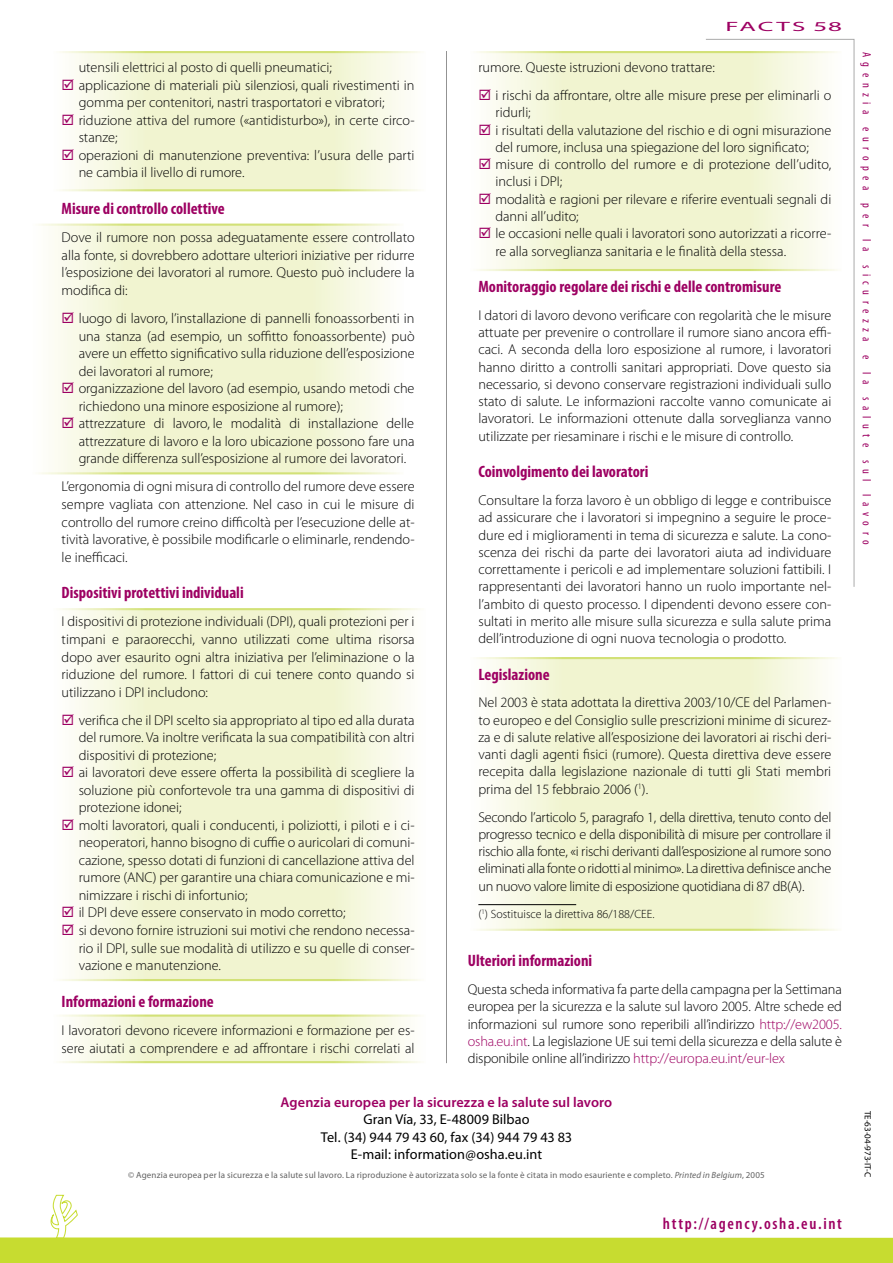
<style>
.page{position:relative;width:893px;height:1263px;background:#fff}
.page>*{position:absolute;margin:0;border:0;box-sizing:border-box;transform-origin:0 0}
.t1{font:700 condensed 16.5px "Myriad Pro";color:#9d0062}
.t2{font:600 condensed 16.5px "Myriad Pro";letter-spacing:.1em;color:#9d0062}
.t3{font:300 14.25px/17.5px "Myriad Pro";color:#000;text-align:justify}
.t4{font:14.25px/17.2px "Myriad Pro";letter-spacing:.005em;color:#000;text-align:center}
.t5{font:600 14.25px "Myriad Pro";letter-spacing:.005em;color:#9d0062}
.t6{font:13.5px "Myriad Pro";letter-spacing:.06em;color:#9d0062;scale:2 1}
.t7{font:condensed 12px "Myriad Pro";letter-spacing:.46em;color:#9d0062}
.t8{font:300 12px "Myriad Pro";color:#000}
.t9{font:9px "Myriad Pro";letter-spacing:.02em;color:#636363}
.t10{font:9px "Myriad Pro";color:#000}
.s1{color:#9d0062}
.s2{font-style:italic}
</style>
<div class="page">
<svg style="left:478px;top:659px;width:354px;height:270px;background:#f3f6d9"></svg>
<svg style="left:66px;top:610px;width:349px;height:369px;background:#f3f6d9"></svg>
<svg style="left:52px;top:226px;width:333px;height:246px;background:#f3f5d7"></svg>
<svg style="left:68px;top:53px;width:345px;height:136px;background:#f3f6d8"></svg>
<svg style="left:74px;top:1017px;width:333px;height:44px;background:#f3f5d8"></svg>
<svg style="left:484px;top:53px;width:221px;height:216px;background:#f3f5d6"></svg>
<svg style="left:705px;top:39px;width:150px;height:548px"></svg>
<hr style="left:446px;top:51px;width:1px;height:1012px;background:#939393">
<svg style="left:0;top:1194px;width:893px;height:69px"></svg>
<hr style="left:478px;top:904px;width:98px;height:1px;background:#000">
<svg style="left:68px;top:79px;width:6px;height:11px"></svg>
<svg style="left:68px;top:114px;width:6px;height:11px"></svg>
<svg style="left:68px;top:149px;width:6px;height:11px"></svg>
<svg style="left:63px;top:312px;width:11px;height:11px"></svg>
<svg style="left:63px;top:382px;width:11px;height:11px"></svg>
<svg style="left:63px;top:417px;width:11px;height:11px"></svg>
<svg style="left:66px;top:714px;width:8px;height:11px"></svg>
<svg style="left:66px;top:766px;width:8px;height:11px"></svg>
<svg style="left:66px;top:819px;width:8px;height:11px"></svg>
<svg style="left:66px;top:906px;width:8px;height:11px"></svg>
<svg style="left:66px;top:924px;width:8px;height:11px"></svg>
<svg style="left:484px;top:89px;width:7px;height:11px"></svg>
<svg style="left:484px;top:124px;width:7px;height:11px"></svg>
<svg style="left:484px;top:158px;width:7px;height:11px"></svg>
<svg style="left:484px;top:193px;width:7px;height:11px"></svg>
<svg style="left:484px;top:227px;width:7px;height:11px"></svg>
<p class="t3" style="left:79px;top:59px;width:337px;text-align:left">utensili elettrici al posto di quelli pneumatici;<br>applicazione di materiali più silenziosi, quali rivestimenti in gomma per contenitori, nastri trasportatori e vibratori; riduzione attiva del rumore («antidisturbo»), in certe circo&shy;stanze;<br>operazioni di manutenzione preventiva: l’usura delle parti ne cambia il livello di rumore.</p>
<p class="t1" style="left:62px;top:200px;width:165px">Misure di controllo collettive</p>
<p class="t3" style="left:62px;top:229px;width:354px">Dove il rumore non possa adeguatamente essere controllato alla fonte, si dovrebbero adottare ulteriori iniziative per ridurre l’esposizione dei lavoratori al rumore. Questo può includere la modifica di:</p>
<p class="t3" style="left:79px;top:310px;width:337px;text-align:left">luogo di lavoro, l’installazione di pannelli fonoassorbenti in una stanza (ad esempio, un soffitto fonoassorbente) può avere un effetto significativo sulla riduzione dell’esposizione dei lavoratori al rumore;<br>organizzazione del lavoro (ad esempio, usando metodi che richiedono una minore esposizione al rumore);<br>attrezzature di lavoro, le modalità di installazione delle attrezzature di lavoro e la loro ubicazione possono fare una grande differenza sull’esposizione al rumore dei lavoratori.</p>
<p class="t3" style="left:62px;top:478px;width:354px">L’ergonomia di ogni misura di controllo del rumore deve essere sempre vagliata con attenzione. Nel caso in cui le misure di controllo del rumore creino difficoltà per l’esecuzione delle at&shy;tività lavorative, è possibile modificarle o eliminarle, rendendo&shy;le inefficaci.</p>
<p class="t1" style="left:62px;top:584px;width:184px">Dispositivi protettivi individuali</p>
<p class="t3" style="left:62px;top:613px;width:354px">I dispositivi di protezione individuali (DPI), quali protezioni per i timpani e paraorecchi, vanno utilizzati come ultima risorsa dopo aver esaurito ogni altra iniziativa per l’eliminazione o la riduzione del rumore. I fattori di cui tenere conto quando si utilizzano i DPI includono:</p>
<p class="t3" style="left:79px;top:711px;width:337px;text-align:left">verifica che il DPI scelto sia appropriato al tipo ed alla durata del rumore. Va inoltre verificata la sua compatibilità con altri dispositivi di protezione;<br>ai lavoratori deve essere offerta la possibilità di scegliere la soluzione più confortevole tra una gamma di dispositivi di protezione idonei;<br>molti lavoratori, quali i conducenti, i poliziotti, i piloti e i ci&shy;neoperatori, hanno bisogno di cuffie o auricolari di comuni&shy;cazione, spesso dotati di funzioni di cancellazione attiva del rumore (ANC) per garantire una chiara comunicazione e mi&shy;nimizzare i rischi di infortunio;<br>il DPI deve essere conservato in modo corretto;<br>si devono fornire istruzioni sui motivi che rendono necessa&shy;rio il DPI, sulle sue modalità di utilizzo e su quelle di conser&shy;vazione e manutenzione.</p>
<p class="t1" style="left:62px;top:992px;width:154px">Informazioni e formazione</p>
<p class="t3" style="left:62px;top:1022px;width:354px">I lavoratori devono ricevere informazioni e formazione per es&shy;sere aiutati a comprendere e ad affrontare i rischi correlati al</p>
<p class="t6" style="left:725px;top:19px;width:60px">FACTS 58</p>
<p class="t3" style="left:495px;top:54px;width:337px;line-height:27.9px;text-indent:-17px">rumore. Queste istruzioni devono trattare:<br>i rischi da affrontare, oltre alle misure prese per eliminarli o</p>
<p class="t3" style="left:495px;top:104px;width:337px;text-align:left">ridurli;<br>i risultati della valutazione del rischio e di ogni misurazione del rumore, inclusa una spiegazione del loro significato; misure di controllo del rumore e di protezione dell’udito, inclusi i DPI;<br>modalità e ragioni per rilevare e riferire eventuali segnali di danni all’udito;<br>le occasioni nelle quali i lavoratori sono autorizzati a ricorre&shy;re alla sorveglianza sanitaria e le finalità della stessa.</p>
<p class="t1" style="left:478px;top:277px;width:305px">Monitoraggio regolare dei rischi e delle contromisure</p>
<p class="t3" style="left:478px;top:307px;width:354px">I datori di lavoro devono verificare con regolarità che le misure attuate per prevenire o controllare il rumore siano ancora effi&shy;caci. A seconda della loro esposizione al rumore, i lavoratori hanno diritto a controlli sanitari appropriati. Dove questo sia necessario, si devono conservare registrazioni individuali sullo stato di salute. Le informazioni raccolte vanno comunicate ai lavoratori. Le informazioni ottenute dalla sorveglianza vanno utilizzate per riesaminare i rischi e le misure di controllo.</p>
<p class="t1" style="left:478px;top:463px;width:171px">Coinvolgimento dei lavoratori</p>
<p class="t3" style="left:478px;top:492px;width:354px">Consultare la forza lavoro è un obbligo di legge e contribuisce ad assicurare che i lavoratori si impegnino a seguire le proce&shy;dure ed i miglioramenti in tema di sicurezza e salute. La cono&shy;scenza dei rischi da parte dei lavoratori aiuta ad individuare correttamente i pericoli e ad implementare soluzioni fattibili. I rappresentanti dei lavoratori hanno un ruolo importante nel&shy;l’ambito di questo processo. I dipendenti devono essere con&shy;sultati in merito alle misure sulla sicurezza e sulla salute prima dell’introduzione di ogni nuova tecnologia o prodotto.</p>
<p class="t1" style="left:478px;top:665px;width:73px">Legislazione</p>
<p class="t3" style="left:478px;top:694px;width:354px">Nel 2003 è stata adottata la direttiva 2003/10/CE del Parlamen&shy;to europeo e del Consiglio sulle prescrizioni minime di sicurez&shy;za e di salute relative all’esposizione dei lavoratori ai rischi deri&shy;vanti dagli agenti fisici (rumore). Questa direttiva deve essere recepita dalla legislazione nazionale di tutti gli Stati membri prima del 15 febbraio 2006 (<sup>1</sup>).</p>
<p class="t3" style="left:478px;top:808px;width:354px">Secondo l’articolo 5, paragrafo 1, della direttiva, tenuto conto del progresso tecnico e della disponibilità di misure per controllare il rischio alla fonte, «i rischi derivanti dall’esposizione al rumore sono eliminati alla fonte o ridotti al minimo». La direttiva definisce anche un nuovo valore limite di esposizione quotidiana di 87 dB(A).</p>
<p class="t8" style="left:478px;top:907px;width:178px">(<sup>1</sup>) Sostituisce la direttiva 86/188/CEE.</p>
<p class="t1" style="left:468px;top:952px;width:126px">Ulteriori informazioni</p>
<p class="t3" style="left:468px;top:981px;width:376px">Questa scheda informativa fa parte della campagna per la Settimana europea per la sicurezza e la salute sul lavoro 2005. Altre schede ed informazioni sul rumore sono reperibili all’indirizzo <span class="s1">http://ew2005. osha.eu.int</span>. La legislazione UE sui temi della sicurezza e della salute è disponibile online all’indirizzo <span class="s1">http://europa.eu.int/eur-lex</span></p>
<p class="t5" style="left:281px;top:1094px;width:333px">Agenzia europea per la sicurezza e la salute sul lavoro</p>
<p class="t4" style="left:321px;top:1111px;width:253px">Gran Vía, 33, E-48009 Bilbao<br>Tel. (34) 944 79 43 60, fax (34) 944 79 43 83<br>E-mail: information@osha.eu.int</p>
<p class="t9" style="left:128px;top:1170px;width:638px">© Agenzia europea per la sicurezza e la salute sul lavoro. La riproduzione è autorizzata solo se la fonte è citata in modo esauriente e completo. <span class="s2">Printed in Belgium</span>, 2005</p>
<p class="t2" style="left:663px;top:1214px;width:181px">http://agency.osha.eu.int</p>
<p class="t7" style="left:873px;top:52px;width:494px;rotate:90deg">Agenzia europea per la sicurezza e la salute sul lavoro</p>
<p class="t10" style="left:873px;top:1110px;width:68px;rotate:90deg">TE-63-04-973-IT-C</p>
</div>
